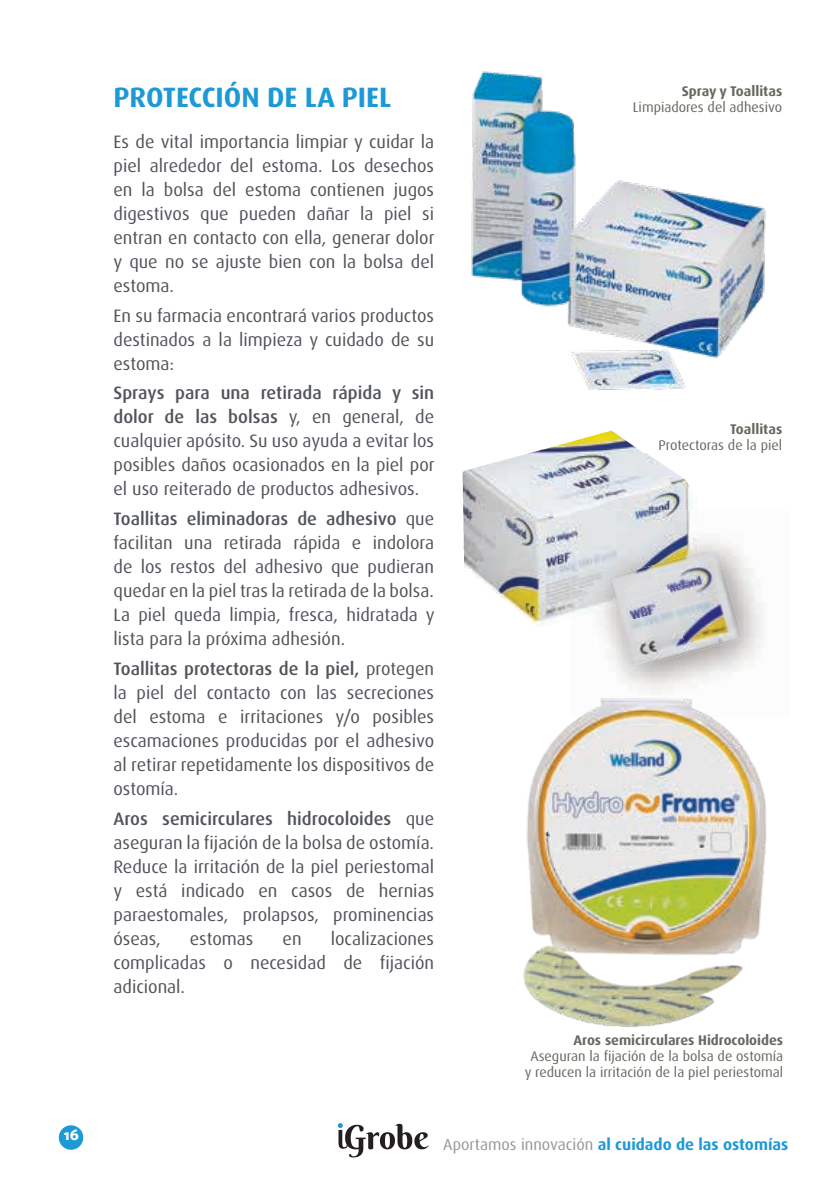
<style>
.page{position:relative;width:840px;height:1191px;background:#fff}
.page>*{position:absolute;margin:0;border:0;box-sizing:border-box;transform-origin:0 0}
.t1{font:700 28px "Dax Pro";color:#1d99d6}
.t2{font:18px/24px "Dax Pro";color:#50545a;text-align:justify}
.t3{font:700 16px "Dax Pro";color:#1d99d6}
.t4{font:700 16px "Freight Sans Pro";color:#fff}
.t5{font:14px/16px "Dax Pro";color:#686860;text-align:center}
.t6{font:700 14px "Dax Pro";color:#686860}
.s1{font-weight:500}
.s2{font-weight:400;color:#989798}
</style>
<div class="page">
<img style="left:462px;top:431px;width:146px;height:182px">
<img style="left:570px;top:510px;width:128px;height:108px">
<img style="left:615px;top:592px;width:54px;height:31px">
<img style="left:669px;top:548px;width:60px;height:60px">
<img style="left:620px;top:608px;width:67px;height:60px">
<img style="left:674px;top:593px;width:68px;height:60px">
<img style="left:607px;top:565px;width:53px;height:45px">
<img style="left:653px;top:553px;width:45px;height:39px">
<div style="left:59px;top:1125px;width:24px;height:24px;background:#1d99d6;border-radius:50%"></div>
<svg style="left:337px;top:1123px;width:91px;height:34px"></svg>
<img style="left:471px;top:71px;width:295px;height:319px">
<img style="left:523px;top:692px;width:244px;height:335px">
<p class="t4" style="left:64px;top:1123px;width:17px">16</p>
<h1 class="t1" style="left:113px;top:79px;width:279px">PROTECCIÓN DE LA PIEL</h1>
<p class="t2" style="left:113px;top:130px;width:322px">Es de vital importancia limpiar y cuidar la piel alrededor del estoma. Los desechos en la bolsa del estoma contienen jugos digestivos que pueden dañar la piel si entran en contacto con ella, generar dolor y que no se ajuste bien con la bolsa del estoma.</p>
<p class="t2" style="left:113px;top:303px;width:322px">En su farmacia encontrará varios productos destinados a la limpieza y cuidado de su estoma:</p>
<p class="t2" style="left:113px;top:381px;width:322px"><span class="s1">Sprays para una retirada rápida y sin dolor de las bolsas</span> y, en general, de cualquier apósito. Su uso ayuda a evitar los posibles daños ocasionados en la piel por el uso reiterado de productos adhesivos.</p>
<p class="t2" style="left:113px;top:507px;width:322px"><span class="s1">Toallitas eliminadoras de adhesivo</span> que facilitan una retirada rápida e indolora de los restos del adhesivo que pudieran quedar en la piel tras la retirada de la bolsa.<br>La piel queda limpia, fresca, hidratada y lista para la próxima adhesión.</p>
<p class="t2" style="left:113px;top:656px;width:322px"><span class="s1">Toallitas protectoras de la piel,</span> protegen la piel del contacto con las secreciones del estoma e irritaciones y/o posibles escamaciones producidas por el adhesivo al retirar repetidamente los dispositivos de ostomía.</p>
<p class="t2" style="left:113px;top:806px;width:322px"><span class="s1">Aros semicirculares hidrocoloides</span> que aseguran la fijación de la bolsa de ostomía.<br>Reduce la irritación de la piel periestomal y está indicado en casos de hernias paraestomales, prolapsos, prominencias óseas,</p>
<p class="t2" style="left:113px;top:926px;width:322px;text-indent:217px">localizaciones complicadas o necesidad de fijación adicional.</p>
<p class="t2" style="left:190px;top:926px;width:65px">estomas</p>
<p class="t2" style="left:282px;top:926px;width:21px">en</p>
<p class="t6" style="left:681px;top:82px;width:102px">Spray y Toallitas</p>
<p class="t5" style="left:632px;top:99px;width:151px">Limpiadores del adhesivo</p>
<p class="t6" style="left:729px;top:420px;width:54px">Toallitas</p>
<p class="t5" style="left:658px;top:438px;width:125px">Protectoras de la piel</p>
<p class="t6" style="left:573px;top:1031px;width:211px">Aros semicirculares Hidrocoloides</p>
<p class="t5" style="left:524px;top:1048px;width:260px">Aseguran la fijación de la bolsa de ostomía y reducen la irritación de la piel periestomal</p>
<p class="t3" style="left:443px;top:1133px;width:346px"><span class="s2">Aportamos innovación</span> al cuidado de las ostomías</p>
</div>
